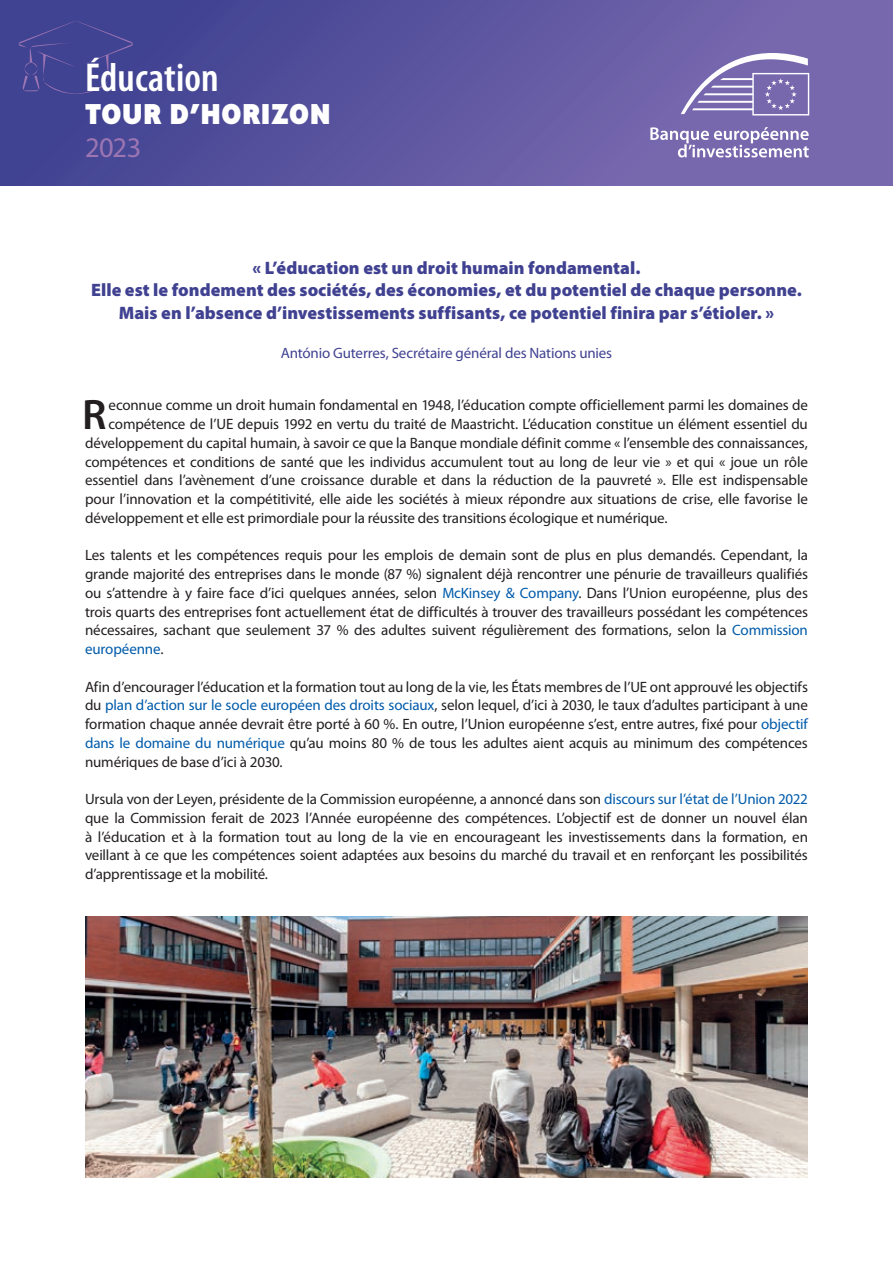
<style>
.page{position:relative;width:893px;height:1263px;background:#fff}
.page>*{position:absolute;margin:0;border:0;box-sizing:border-box;transform-origin:0 0}
.TEXTE_COURANT_LETTRINE{font:600 42.75px "Myriad Pro";color:#231f20}
.TITRE_BANDEAU{font:600 condensed 40.5px "Myriad Pro";letter-spacing:.005em;color:#fff}
.TITRE_OVERVIEW_BANDEAU{font:800 28.5px "Ministry";color:#fff}
.DATE_BANDEAU{font:28.5px "Myriad Pro";color:#9c75b3}
.QUOTE{font:900 18px/22.5px "Myriad Pro";color:#404291;text-align:center}
.TEXTE_COURANT{font:15px/18.8px "Myriad Pro";letter-spacing:-.01em;color:#231f20;text-align:justify}
.TEXTE_COURANT_LETTRINE-2{font:15px "Myriad Pro";letter-spacing:-.01em;color:#231f20}
.SOUS_QUOTE{font:15px "Myriad Pro";letter-spacing:-.01em;color:#404291}
.s1{color:#015bab}
</style>
<div class="page">
<div style="left:0;top:0;width:893px;height:185px;background:linear-gradient(to right,#3d4090,#7f6db2)"></div>
<svg style="left:19px;top:21px;width:114px;height:73px;background:#444493"></svg>
<svg style="left:681px;top:53px;width:128px;height:62px;background:#9185bd"></svg>
<svg style="left:650px;top:127px;width:159px;height:30px"></svg>
<img style="left:85px;top:916px;width:723px;height:262px">
<p class="TITRE_BANDEAU" style="left:85px;top:56px;width:135px">Éducation</p>
<p class="TITRE_OVERVIEW_BANDEAU" style="left:85px;top:95px;width:248px">TOUR D’HORIZON</p>
<p class="DATE_BANDEAU" style="left:85px;top:132px;width:58px">2023</p>
<p class="QUOTE" style="left:91px;top:257px;width:712px">« L’éducation est un droit humain fondamental.<br>Elle est le fondement des sociétés, des économies, et du potentiel de chaque personne.<br>Mais en l’absence d’investissements suffisants, ce potentiel finira par s’étioler. »</p>
<p class="SOUS_QUOTE" style="left:281px;top:345px;width:333px">António Guterres, Secrétaire général des Nations unies</p>
<p class="TEXTE_COURANT_LETTRINE" style="left:82px;top:391px;width:26px">R</p>
<p class="TEXTE_COURANT_LETTRINE-2" style="left:109px;top:397px;width:701px">econnue comme un droit humain fondamental en 1948, l’éducation compte officiellement parmi les domaines de</p>
<p class="TEXTE_COURANT_LETTRINE-2" style="left:109px;top:416px;width:701px">compétence de l’UE depuis 1992 en vertu du traité de Maastricht. L’éducation constitue un élément essentiel du</p>
<p class="TEXTE_COURANT_LETTRINE-2" style="left:85px;top:435px;width:724px">développement du capital humain, à savoir ce que la Banque mondiale définit comme « l’ensemble des connaissances,</p>
<p class="TEXTE_COURANT_LETTRINE-2" style="left:85px;top:453px;width:724px">compétences et conditions de santé que les individus accumulent tout au long de leur vie » et qui « joue un rôle</p>
<p class="TEXTE_COURANT_LETTRINE-2" style="left:85px;top:472px;width:724px">essentiel dans l’avènement d’une croissance durable et dans la réduction de la pauvreté ». Elle est indispensable</p>
<p class="TEXTE_COURANT_LETTRINE-2" style="left:85px;top:491px;width:724px">pour l’innovation et la compétitivité, elle aide les sociétés à mieux répondre aux situations de crise, elle favorise le</p>
<p class="TEXTE_COURANT_LETTRINE-2" style="left:85px;top:510px;width:584px">développement et elle est primordiale pour la réussite des transitions écologique et numérique.</p>
<p class="TEXTE_COURANT" style="left:85px;top:546px;width:724px">Les talents et les compétences requis pour les emplois de demain sont de plus en plus demandés. Cependant, la grande majorité des entreprises dans le monde (87 %) signalent déjà rencontrer une pénurie de travailleurs qualifiés ou s’attendre à y faire face d’ici quelques années, selon <span class="s1">McKinsey &amp; Company</span>. Dans l’Union européenne, plus des trois quarts des entreprises font actuellement état de difficultés à trouver des travailleurs possédant les compétences nécessaires, sachant que seulement 37 % des adultes suivent régulièrement des formations, selon la <span class="s1">Commission européenne</span>.</p>
<p class="TEXTE_COURANT" style="left:85px;top:677px;width:724px">Afin d’encourager l’éducation et la formation tout au long de la vie, les États membres de l’UE ont approuvé les objectifs du <span class="s1">plan d’action sur le socle européen des droits sociaux</span>, selon lequel, d’ici à 2030, le taux d’adultes participant à une formation chaque année devrait être porté à 60 %. En outre, l’Union européenne s’est, entre autres, fixé pour <span class="s1">objectif dans le domaine du numérique</span> qu’au moins 80 % de tous les adultes aient acquis au minimum des compétences numériques de base d’ici à 2030.</p>
<p class="TEXTE_COURANT" style="left:85px;top:790px;width:724px">Ursula von der Leyen, présidente de la Commission européenne, a annoncé dans son <span class="s1">discours sur l’état de l’Union 2022 </span>que la Commission ferait de 2023 l’Année européenne des compétences. L’objectif est de donner un nouvel élan à l’éducation et à la formation tout au long de la vie en encourageant les investissements dans la formation, en veillant à ce que les compétences soient adaptées aux besoins du marché du travail et en renforçant les possibilités d’apprentissage et la mobilité.</p>
</div>
